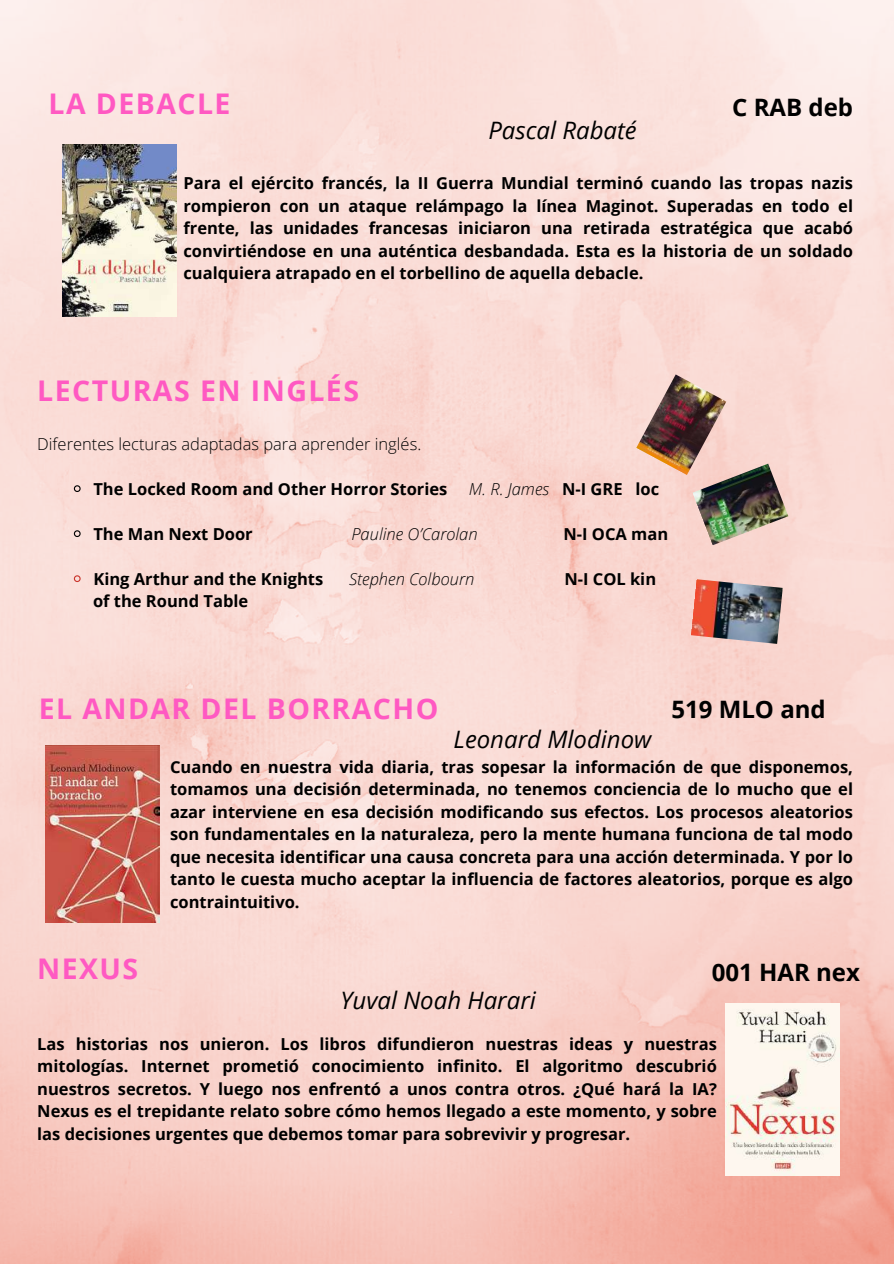
<style>
.page{position:relative;width:894px;height:1264px;background:#fff}
.page>*{position:absolute;margin:0;border:0;box-sizing:border-box;transform-origin:0 0}
.t1{font:700 28.5px "Open Sans";letter-spacing:.05em;color:#ff59c2}
.t2{font:italic 24px "Open Sans";color:#000}
.t3{font:700 24px "Open Sans";color:#000}
.t4{font:700 16.5px/22.5px "Open Sans";color:#000;text-align:justify}
.t5{font:italic 300 16.5px "Open Sans";color:#000}
.t6{font:300 16.5px "Open Sans";color:#000}
.s1{font-weight:700;font-style:normal}
</style>
<div class="page">
<img style="left:0;top:0;width:893px;height:1263px">
<img style="left:62px;top:145px;width:114px;height:172px">
<img style="left:690px;top:579px;width:92px;height:65px">
<img style="left:692px;top:463px;width:96px;height:82px">
<img style="left:636px;top:374px;width:90px;height:100px">
<img style="left:46px;top:746px;width:113px;height:176px">
<img style="left:725px;top:1003px;width:114px;height:172px">
<svg style="left:73px;top:484px;width:8px;height:9px"></svg>
<svg style="left:73px;top:529px;width:8px;height:9px"></svg>
<svg style="left:73px;top:574px;width:8px;height:9px"></svg>
<h1 class="t1" style="left:49px;top:83px;width:183px">LA DEBACLE</h1>
<h2 class="t3" style="left:732px;top:90px;width:122px">C RAB deb</h2>
<h2 class="t2" style="left:488px;top:114px;width:150px">Pascal Rabaté</h2>
<p class="t4" style="left:183px;top:172px;width:671px">Para el ejército francés, la II Guerra Mundial terminó cuando las tropas nazis rompieron con un ataque relámpago la línea Maginot. Superadas en todo el frente, las unidades francesas iniciaron una retirada estratégica que acabó convirtiéndose en una auténtica desbandada. Esta es la historia de un soldado cualquiera atrapado en el torbellino de aquella debacle.</p>
<h1 class="t1" style="left:37px;top:370px;width:323px">LECTURAS EN INGLÉS</h1>
<p class="t6" style="left:37px;top:432px;width:385px">Diferentes lecturas adaptadas para aprender inglés.</p>
<p class="t4" style="left:93px;top:477px;width:355px">The Locked Room and Other Horror Stories</p>
<p class="t5" style="left:468px;top:477px;width:192px">M. R. James <span class="s1">N-I GRE loc</span></p>
<p class="t4" style="left:93px;top:522px;width:161px">The Man Next Door</p>
<p class="t5" style="left:351px;top:522px;width:128px">Pauline O’Carolan</p>
<p class="t4" style="left:563px;top:522px;width:106px">N-I OCA man</p>
<p class="t4" style="left:93px;top:567px;width:231px">King Arthur and the Knights</p>
<p class="t5" style="left:349px;top:567px;width:127px">Stephen Colbourn</p>
<p class="t4" style="left:564px;top:567px;width:93px">N-I COL kin</p>
<p class="t4" style="left:93px;top:589px;width:157px">of the Round Table</p>
<h1 class="t1" style="left:39px;top:688px;width:401px">EL ANDAR DEL BORRACHO</h1>
<h2 class="t3" style="left:671px;top:692px;width:156px">519 MLO and</h2>
<h2 class="t2" style="left:453px;top:722px;width:199px">Leonard Mlodinow</h2>
<p class="t4" style="left:170px;top:755px;width:684px">Cuando en nuestra vida diaria, tras sopesar la información de que disponemos, tomamos una decisión determinada, no tenemos conciencia de lo mucho que el azar interviene en esa decisión modificando sus efectos. Los procesos aleatorios son fundamentales en la naturaleza, pero la mente humana funciona de tal modo que necesita identificar una causa concreta para una acción determinada. Y por lo tanto le cuesta mucho aceptar la influencia de factores aleatorios, porque es algo contraintuitivo.</p>
<h1 class="t1" style="left:37px;top:948px;width:102px">NEXUS</h1>
<h2 class="t3" style="left:711px;top:955px;width:150px">001 HAR nex</h2>
<h2 class="t2" style="left:340px;top:983px;width:197px">Yuval Noah Harari</h2>
<p class="t4" style="left:37px;top:1032px;width:681px">Las historias nos unieron. Los libros difundieron nuestras ideas y nuestras mitologías. Internet prometió conocimiento infinito. El algoritmo descubrió nuestros secretos. Y luego nos enfrentó a unos contra otros. ¿Qué hará la IA?<br>Nexus es el trepidante relato sobre cómo hemos llegado a este momento, y sobre las decisiones urgentes que debemos tomar para sobrevivir y progresar.</p>
</div>
